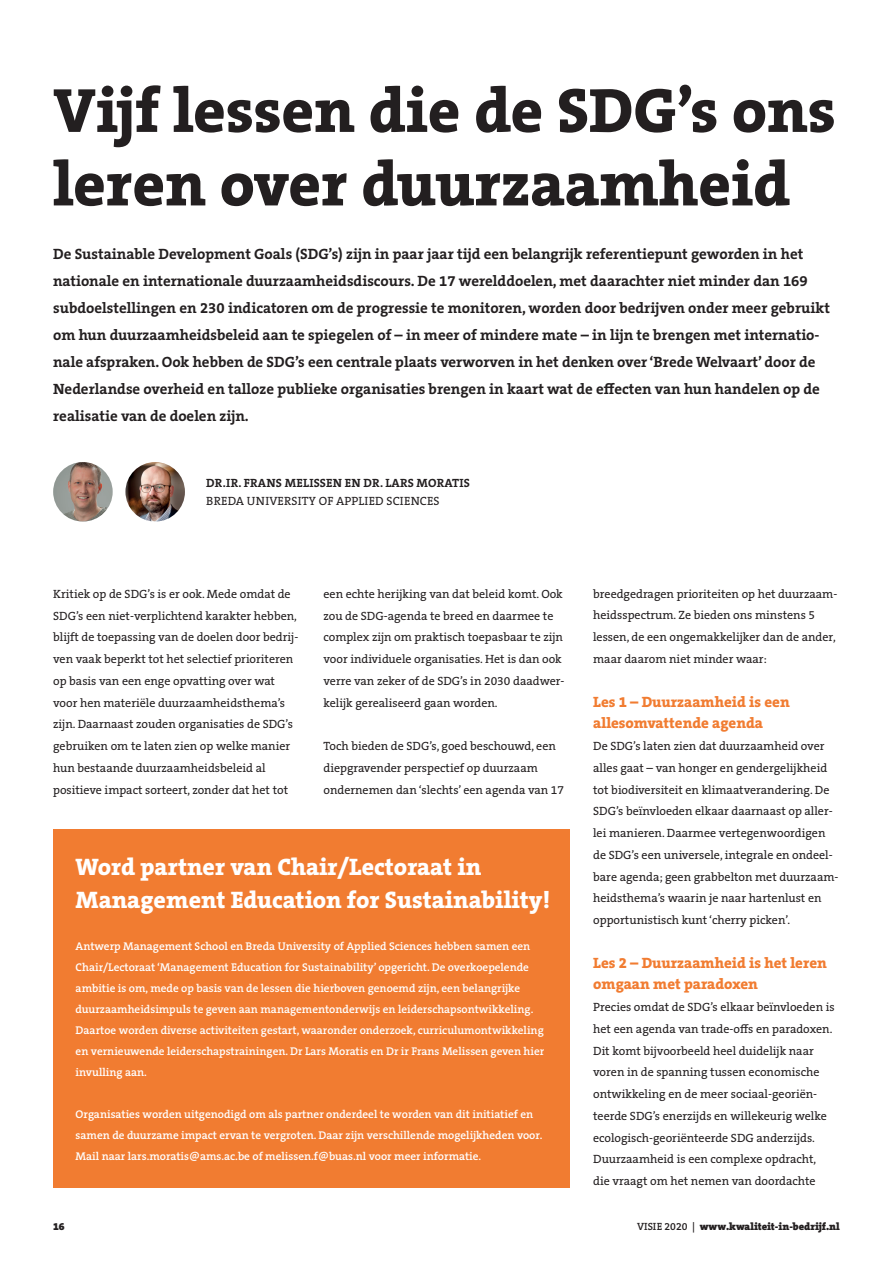
<style>
.page{position:relative;width:893px;height:1263px;background:#fff}
.page>*{position:absolute;margin:0;border:0;box-sizing:border-box;transform-origin:0 0}
.t1{font:800 63px/73.5px "The Serif B W8";color:#231f20}
.t2{font:800 24px/33px "The Serif B W8";color:#fff}
.t3{font:700 15px/27px "The Serif B W7";color:#231f20}
.t4{font:800 15px/21.8px "The Serif B W8";color:#f17c31}
.t5{font:12px/21.8px "The Serif B W5 Plain";color:#231f20}
.t6{font:700 12px "The Serif B W7";letter-spacing:.015em;color:#231f20}
.t7{font:600 11.25px/21px "The Serif B W6";color:#fff}
.t8{font:900 10.5px "The Serif B W9";color:#231f20}
.s1{font-family:"The Serif B W6";font-weight:600}
</style>
<div class="page">
<div style="left:53px;top:829px;width:517px;height:358px;background:#f17c31"></div>
<img style="left:125px;top:462px;width:60px;height:60px;border-radius:30px">
<img style="left:53px;top:462px;width:60px;height:60px;border-radius:30px">
<h1 class="t1" style="left:53px;top:73px;width:784px">Vĳf lessen die de SDG’s ons leren over duurzaamheid</h1>
<p class="t3" style="left:53px;top:240px;width:778px">De Sustainable Development Goals (SDG’s) zĳn in paar jaar tĳd een belangrĳk referentiepunt geworden in het nationale en internationale duurzaamheidsdiscours. De 17 werelddoelen, met daarachter niet minder dan 169 subdoelstellingen en 230 indicatoren om de progressie te monitoren, worden door bedrĳven onder meer gebruikt om hun duurzaamheidsbeleid aan te spiegelen of – in meer of mindere mate – in lĳn te brengen met internatio&shy;nale afspraken. Ook hebben de SDG’s een centrale plaats verworven in het denken over ‘Brede Welvaart’ door de Nederlandse overheid en talloze publieke organisaties brengen in kaart wat de effecten van hun handelen op de realisatie van de doelen zĳn.</p>
<p class="t6" style="left:206px;top:475px;width:265px">DR.IR. FRANS MELISSEN EN DR. LARS MORATIS</p>
<p class="t5" style="left:206px;top:490px;width:235px">BREDA UNIVERSITY OF APPLIED SCIENCES</p>
<p class="t5" style="left:53px;top:583px;width:247px">Kritiek op de SDG’s is er ook. Mede omdat de SDG’s een niet-verplichtend karakter hebben, blĳft de toepassing van de doelen door bedrĳ&shy;ven vaak beperkt tot het selectief prioriteren op basis van een enge opvatting over wat voor hen materiële duurzaamheidsthema’s zĳn. Daarnaast zouden organisaties de SDG’s gebruiken om te laten zien op welke manier hun bestaande duurzaamheidsbeleid al positieve impact sorteert, zonder dat het tot</p>
<p class="t5" style="left:323px;top:583px;width:243px">een echte herĳking van dat beleid komt. Ook zou de SDG-agenda te breed en daarmee te complex zĳn om praktisch toepasbaar te zĳn voor individuele organisaties. Het is dan ook verre van zeker of de SDG’s in 2030 daadwer&shy;kelĳk gerealiseerd gaan worden.</p>
<p class="t5" style="left:323px;top:735px;width:242px">Toch bieden de SDG’s, goed beschouwd, een diepgravender perspectief op duurzaam ondernemen dan ‘slechts’ een agenda van 17</p>
<h2 class="t2" style="left:76px;top:850px;width:476px">Word partner van Chair/Lectoraat in<br>Management Education for Sustainability!</h2>
<p class="t7" style="left:76px;top:935px;width:470px">Antwerp Management School en Breda University of Applied Sciences hebben samen een Chair/Lectoraat ‘Management Education for Sustainability’ opgericht. De overkoepelende ambitie is om, mede op basis van de lessen die hierboven genoemd zĳn, een belangrĳke duurzaamheidsimpuls te geven aan managementonderwĳs en leiderschapsontwikkeling.<br>Daartoe worden diverse activiteiten gestart, waaronder onderzoek, curriculumontwikkeling en vernieuwende leiderschapstrainingen. Dr Lars Moratis en Dr ir Frans Melissen geven hier invulling aan.</p>
<p class="t7" style="left:76px;top:1103px;width:468px">Organisaties worden uitgenodigd om als partner onderdeel te worden van dit initiatief en samen de duurzame impact ervan te vergroten. Daar zĳn verschillende mogelĳkheden voor.<br>Mail naar lars.moratis@ams.ac.be of melissen.f@buas.nl voor meer informatie.</p>
<p class="t5" style="left:593px;top:583px;width:246px">breedgedragen prioriteiten op het duurzaam&shy;heidsspectrum. Ze bieden ons minstens 5 lessen, de een ongemakkelĳker dan de ander, maar daarom niet minder waar:</p>
<p class="t4" style="left:593px;top:690px;width:198px">Les 1 – Duurzaamheid is een allesomvattende agenda</p>
<p class="t5" style="left:593px;top:735px;width:247px">De SDG’s laten zien dat duurzaamheid over alles gaat – van honger en gendergelĳkheid tot biodiversiteit en klimaatverandering. De SDG’s beïnvloeden elkaar daarnaast op aller&shy;lei manieren. Daarmee vertegenwoordigen de SDG’s een universele, integrale en ondeel&shy;bare agenda; geen grabbelton met duurzaam&shy;heidsthema’s waarin je naar hartenlust en opportunistisch kunt ‘cherry picken’.</p>
<p class="t4" style="left:593px;top:951px;width:235px">Les 2 – Duurzaamheid is het leren omgaan met paradoxen</p>
<p class="t5" style="left:593px;top:996px;width:243px">Precies omdat de SDG’s elkaar beïnvloeden is het een agenda van trade-offs en paradoxen.<br>Dit komt bĳvoorbeeld heel duidelĳk naar voren in de spanning tussen economische ontwikkeling en de meer sociaal-georiën&shy;teerde SDG’s enerzĳds en willekeurig welke ecologisch-georiënteerde SDG anderzĳds.<br>Duurzaamheid is een complexe opdracht, die vraagt om het nemen van doordachte</p>
<p class="t8" style="left:53px;top:1219px;width:13px">16</p>
<p class="t8" style="left:637px;top:1219px;width:204px"><span class="s1">VISIE 2020 |</span> www.kwaliteit-in-bedrĳf.nl</p>
</div>
